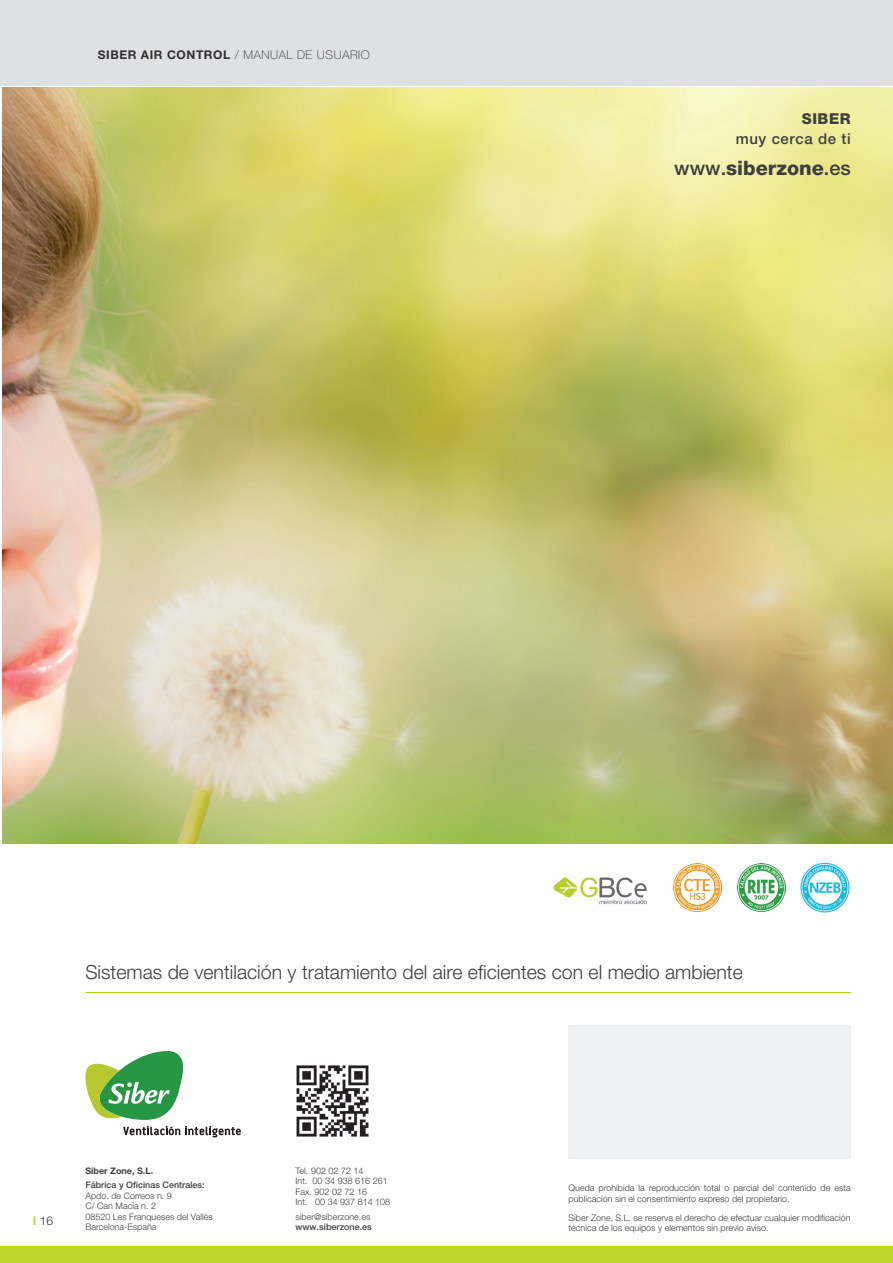
<style>
.page{position:relative;width:893px;height:1263px;background:#fff}
.page>*{position:absolute;margin:0;border:0;box-sizing:border-box;transform-origin:0 0}
.TEXT_PETIT{font:800 19.95px "Helvetica Neue";color:#3e3e3f}
.TIT__SUB{font:300 19.5px "Helvetica Neue";color:#3e3e3f}
.TEXT_PETIT-2{font:500 15px "Helvetica Neue";letter-spacing:.04em;color:#3e3e3f}
.TEXT_PETIT-3{font:800 15px "Helvetica Neue";letter-spacing:.04em;color:#3e3e3f}
.t1{font:100 12px "Helvetica Neue";letter-spacing:.05em;color:#312f30}
.t2{font:300 12px "Helvetica Neue";color:#312f30}
.TEXT_PETIT_darrera{font:300 9px/10.5px "Helvetica Neue";color:#3e3e3f}
.TEXT_PETIT_darrera-2{font:500 9px "Helvetica Neue";color:#3e3e3f}
.TEXT_PETIT_darrera-3{font:700 9px "Helvetica Neue";color:#3e3e3f}
.s1{font-weight:700}
.s2{font-weight:500}
.s3{font-weight:700;color:#c1d73b}
</style>
<div class="page">
<div style="left:0;top:0;width:893px;height:86px;background:#dee0e1"></div>
<div style="left:0;top:1246px;width:893px;height:17px;background:#bed630"></div>
<img style="left:2px;top:87px;width:891px;height:756px">
<hr style="left:85px;top:992px;width:766px;height:1px;background:#b7c72f">
<div style="left:568px;top:1025px;width:283px;height:133px;background:#f0f1f2"></div>
<svg style="left:85px;top:1051px;width:156px;height:86px"></svg>
<img style="left:673px;top:863px;width:49px;height:48px">
<img style="left:737px;top:863px;width:48px;height:48px">
<img style="left:553px;top:877px;width:94px;height:28px">
<img style="left:296px;top:1065px;width:73px;height:72px">
<img style="left:800px;top:862px;width:50px;height:51px">
<h3 class="t1" style="left:98px;top:48px;width:273px"><span class="s1">SIBER AIR CONTROL</span> / MANUAL DE USUARIO</h3>
<p class="TEXT_PETIT-3" style="left:802px;top:110px;width:51px">SIBER</p>
<p class="TEXT_PETIT-2" style="left:736px;top:129px;width:117px">muy cerca de ti</p>
<p class="TEXT_PETIT" style="left:674px;top:156px;width:178px"><span class="s2">www.</span>siberzone<span class="s2">.es</span></p>
<p class="TIT__SUB" style="left:85px;top:960px;width:659px">Sistemas de ventilación y tratamiento del aire eficientes con el medio ambiente</p>
<h3 class="t2" style="left:33px;top:1214px;width:22px"><span class="s3">I</span> 16</h3>
<p class="TEXT_PETIT_darrera-3" style="left:85px;top:1165px;width:69px">Siber Zone, S.L.</p>
<p class="TEXT_PETIT_darrera-2" style="left:85px;top:1180px;width:121px">Fábrica y Oficinas Centrales:</p>
<p class="TEXT_PETIT_darrera" style="left:85px;top:1190px;width:88px">Apdo. de Correos n. 9</p>
<p class="TEXT_PETIT_darrera" style="left:85px;top:1200px;width:72px">C/ Can Macia n. 2</p>
<p class="TEXT_PETIT_darrera" style="left:85px;top:1211px;width:129px">08520 Les Franqueses del Vallès</p>
<p class="TEXT_PETIT_darrera" style="left:85px;top:1221px;width:73px">Barcelona-España</p>
<p class="TEXT_PETIT_darrera" style="left:296px;top:1165px;width:69px">Tel. 902 02 72 14</p>
<p class="TEXT_PETIT_darrera" style="left:296px;top:1175px;width:94px">Int. 00 34 938 616 261</p>
<p class="TEXT_PETIT_darrera" style="left:296px;top:1186px;width:73px">Fax. 902 02 72 16</p>
<p class="TEXT_PETIT_darrera" style="left:296px;top:1196px;width:96px">Int. 00 34 937 814 108</p>
<p class="TEXT_PETIT_darrera" style="left:296px;top:1211px;width:76px">siber@siberzone.es</p>
<p class="TEXT_PETIT_darrera-2" style="left:296px;top:1222px;width:78px">www.siberzone.es</p>
<p class="TEXT_PETIT_darrera" style="left:568px;top:1182px;width:284px">Queda prohibida la reproducción total o parcial del contenido de esta publicación sin el consentimiento expreso del propietario.</p>
<p class="TEXT_PETIT_darrera" style="left:568px;top:1212px;width:284px">Siber Zone, S.L. se reserva el derecho de efectuar cualquier modificación técnica de los equipos y elementos sin previo aviso.</p>
</div>
